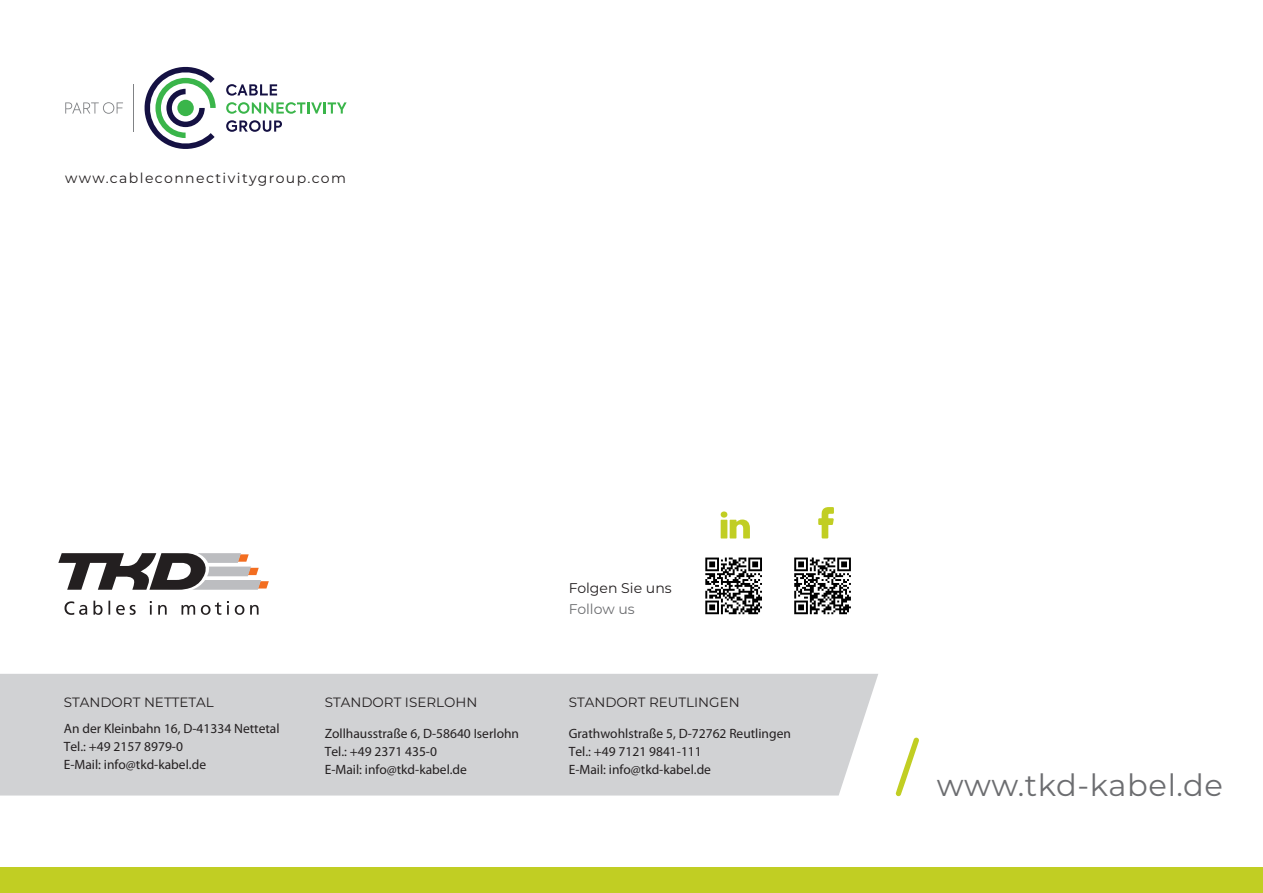
<style>
.page{position:relative;width:1263px;height:893px;background:#fff}
.page>*{position:absolute;margin:0;border:0;box-sizing:border-box;transform-origin:0 0}
.t1{font:30.6px "Montserrat";letter-spacing:.02em;color:#6c6d70}
.t2{font:14.1px "Montserrat";letter-spacing:.1em;color:#231f20}
.t3{font:14.1px "Montserrat";color:#231f20}
.t4{font:14.1px "Montserrat";color:#6c6d70}
.t5{font:13.5px/18px "Myriad Pro";color:#231f20}
.t6{font:13.5px "Montserrat";color:#231f20}
</style>
<div class="page">
<div style="left:0;top:674px;width:878px;height:121px;background:#d1d2d4"></div>
<svg style="left:896px;top:738px;width:23px;height:58px"></svg>
<svg style="left:226px;top:84px;width:51px;height:12px"></svg>
<svg style="left:226px;top:102px;width:121px;height:12px"></svg>
<svg style="left:226px;top:120px;width:56px;height:12px"></svg>
<svg style="left:144px;top:67px;width:72px;height:82px"></svg>
<hr style="left:133px;top:84px;width:1px;height:48px;background:#808285">
<svg style="left:65px;top:102px;width:58px;height:12px"></svg>
<div style="left:721px;top:520px;width:6px;height:18px;background:#c1ce23"></div>
<svg style="left:730px;top:519px;width:20px;height:19px"></svg>
<div style="left:721px;top:511px;width:6px;height:7px;background:#c1ce23;border-radius:50%"></div>
<svg style="left:705px;top:614px;width:53px;height:1px"></svg>
<svg style="left:705px;top:557px;width:57px;height:57px"></svg>
<svg style="left:794px;top:614px;width:53px;height:1px"></svg>
<svg style="left:794px;top:557px;width:57px;height:57px"></svg>
<svg style="left:818px;top:507px;width:16px;height:31px"></svg>
<svg style="left:58px;top:553px;width:211px;height:37px"></svg>
<svg style="left:65px;top:601px;width:194px;height:14px"></svg>
<div style="left:0;top:867px;width:1263px;height:26px;background:#c1ce23"></div>
<p class="t2" style="left:65px;top:168px;width:282px">www.cableconnectivitygroup.com</p>
<p class="t6" style="left:64px;top:693px;width:152px">STANDORT NETTETAL</p>
<p class="t5" style="left:64px;top:720px;width:217px">An der Kleinbahn 16, D-41334 Nettetal<br>Tel.: +49 2157 8979-0<br>E-Mail: info@tkd-kabel.de</p>
<p class="t6" style="left:325px;top:693px;width:154px">STANDORT ISERLOHN</p>
<p class="t5" style="left:325px;top:724px;width:196px">Zollhausstraße 6, D-58640 Iserlohn<br>Tel.: +49 2371 435-0<br>E-Mail: info@tkd-kabel.de</p>
<p class="t3" style="left:569px;top:578px;width:104px">Folgen Sie uns</p>
<p class="t4" style="left:569px;top:600px;width:67px">Follow us</p>
<p class="t6" style="left:569px;top:693px;width:172px">STANDORT REUTLINGEN</p>
<p class="t5" style="left:569px;top:724px;width:224px">Grathwohlstraße 5, D-72762 Reutlingen<br>Tel.: +49 7121 9841-111<br>E-Mail: info@tkd-kabel.de</p>
<h1 class="t1" style="left:937px;top:764px;width:288px">www.tkd-kabel.de</h1>
</div>
